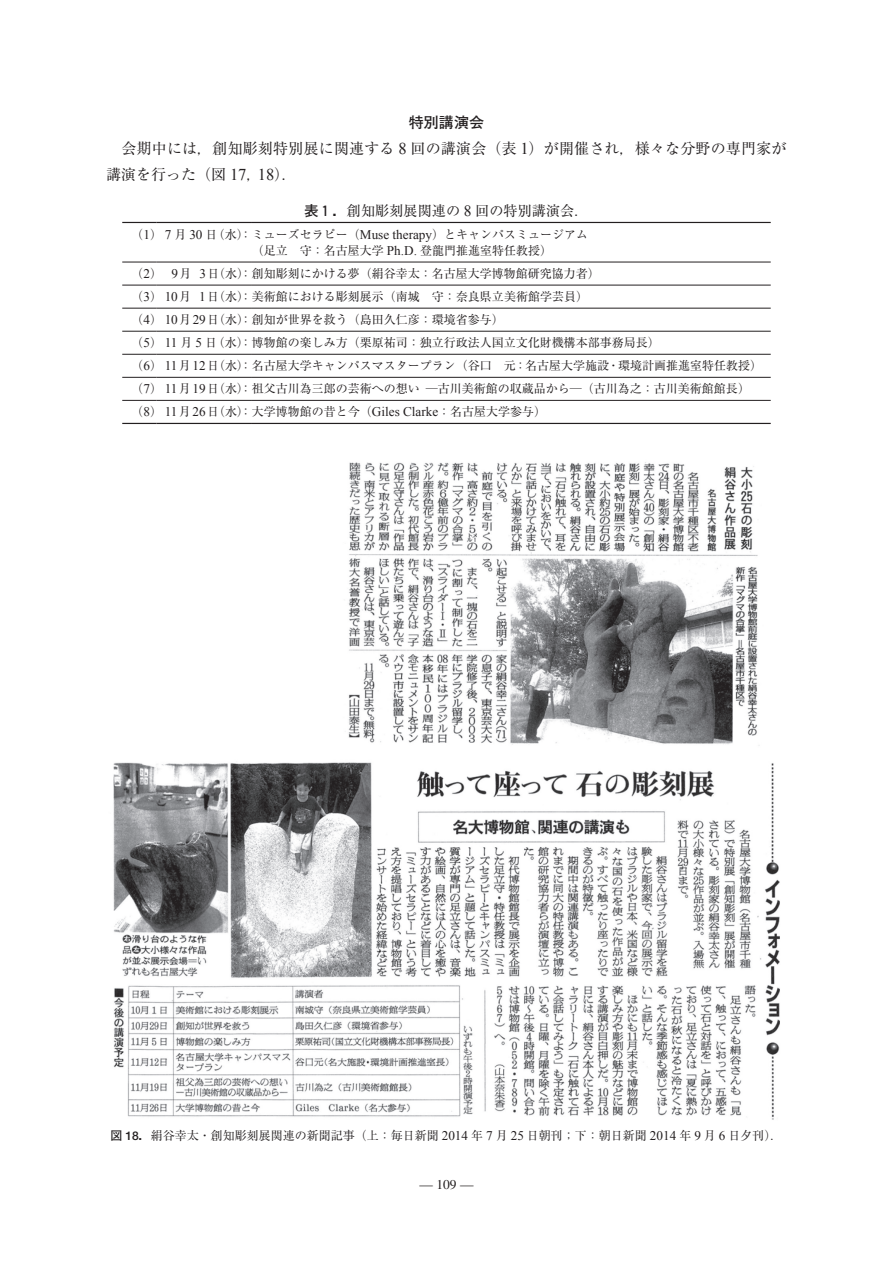
<style>
.page{position:relative;width:893px;height:1263px;background:#fff}
.page>*{position:absolute;margin:0;border:0;box-sizing:border-box;transform-origin:0 0}
.t1{font:15px/26px "Ryumin Pr 6";letter-spacing:.015em;color:#231f20}
.t2{font:700 15px "Futo Go B101 Pr 6";color:#231f20}
.t3{font:14.1px "Ryumin Pr 6";color:#231f20}
.t4{font:13.5px "Times";color:#231f20}
.t5{font:12px/23.1px "Ryumin Pr 6";color:#231f20}
.s1{font-family:"Times New Roman";font-size:16.5px}
.s2{font-family:"Futo Go B101";font-weight:700}
.s3{font-family:"Times New Roman";font-size:15.6px}
.s4{font-family:"Times New Roman";font-size:13.2px}
.s5{font-family:"Gothic BBB";font-weight:500;color:#fff}
</style>
<div class="page">
<hr style="left:122px;top:262px;width:34px;height:1px;background:#231f20">
<hr style="left:156px;top:262px;width:96px;height:1px;background:#231f20">
<hr style="left:252px;top:262px;width:519px;height:1px;background:#231f20">
<hr style="left:122px;top:285px;width:34px;height:1px;background:#231f20">
<hr style="left:156px;top:285px;width:96px;height:1px;background:#231f20">
<hr style="left:252px;top:285px;width:519px;height:1px;background:#231f20">
<hr style="left:122px;top:308px;width:34px;height:1px;background:#231f20">
<hr style="left:156px;top:308px;width:96px;height:1px;background:#231f20">
<hr style="left:252px;top:308px;width:519px;height:1px;background:#231f20">
<hr style="left:122px;top:331px;width:34px;height:1px;background:#231f20">
<hr style="left:156px;top:331px;width:96px;height:1px;background:#231f20">
<hr style="left:252px;top:331px;width:519px;height:1px;background:#231f20">
<hr style="left:122px;top:354px;width:34px;height:1px;background:#231f20">
<hr style="left:156px;top:354px;width:96px;height:1px;background:#231f20">
<hr style="left:252px;top:354px;width:519px;height:1px;background:#231f20">
<hr style="left:122px;top:377px;width:34px;height:1px;background:#231f20">
<hr style="left:156px;top:377px;width:96px;height:1px;background:#231f20">
<hr style="left:252px;top:377px;width:519px;height:1px;background:#231f20">
<hr style="left:122px;top:400px;width:34px;height:1px;background:#231f20">
<hr style="left:156px;top:400px;width:96px;height:1px;background:#231f20">
<hr style="left:252px;top:400px;width:519px;height:1px;background:#231f20">
<hr style="left:122px;top:222px;width:34px;height:1px;background:#231f20">
<hr style="left:156px;top:222px;width:96px;height:1px;background:#231f20">
<hr style="left:252px;top:222px;width:519px;height:1px;background:#231f20">
<hr style="left:122px;top:423px;width:34px;height:1px;background:#231f20">
<hr style="left:156px;top:423px;width:96px;height:1px;background:#231f20">
<hr style="left:252px;top:423px;width:519px;height:1px;background:#231f20">
<img style="left:113px;top:462px;width:667px;height:658px">
<p class="t2" style="left:409px;top:110px;width:76px">特別講演会</p>
<p class="t1" style="left:106px;top:135px;width:682px">　会期中には，創知彫刻特別展に関連する <span class="s1">8</span> 回の講演会（表 <span class="s1">1</span>）が開催され，様々な分野の専門家が講演を行った（図 <span class="s1">17</span>，<span class="s1">18</span>）．</p>
<p class="t3" style="left:304px;top:200px;width:286px"><span class="s2">表１．</span>創知彫刻展関連の <span class="s3">8</span> 回の特別講演会．</p>
<p class="t5" style="left:252px;top:225px;width:338px;line-height:16.5px;text-indent:-121px">（<span class="s4">1</span>） <span class="s4">7</span> 月 <span class="s4">30</span> 日（水）：ミューズセラピー（<span class="s4">Muse therapy</span>）とキャンパスミュージアム（足立　守：名古屋大学 <span class="s4">Ph.D.</span> 登龍門推進室特任教授）</p>
<p class="t5" style="left:131px;top:261px;width:633px">（<span class="s4">2</span>） <span class="s5">0</span><span class="s4">9</span>月<span class="s5">0</span><span class="s4">3</span>日（水）：創知彫刻にかける夢（絹谷幸太：名古屋大学博物館研究協力者）<br>（<span class="s4">3</span>） <span class="s4">10</span>月<span class="s5">0</span><span class="s4">1</span>日（水）：美術館における彫刻展示（南城　守：奈良県立美術館学芸員）<br>（<span class="s4">4</span>） <span class="s4">10</span>月<span class="s4">29</span>日（水）：創知が世界を救う（島田久仁彦：環境省参与）<br>（<span class="s4">5</span>） <span class="s4">11</span> 月 <span class="s4">5</span> 日（水）：博物館の楽しみ方（栗原祐司：独立行政法人国立文化財機構本部事務局長）<br>（<span class="s4">6</span>） <span class="s4">11</span>月<span class="s4">12</span>日（水）：名古屋大学キャンパスマスタープラン（谷口　元：名古屋大学施設・環境計画推進室特任教授）（<span class="s4">7</span>） <span class="s4">11</span>月<span class="s4">19</span>日（水）：祖父古川為三郎の芸術への想い ─古川美術館の収蔵品から─（古川為之：古川美術館館長）（<span class="s4">8</span>） <span class="s4">11</span>月<span class="s4">26</span>日（水）：大学博物館の昔と今（<span class="s4">Giles Clarke</span>：名古屋大学参与）</p>
<p class="t5" style="left:110px;top:1123px;width:674px"><span class="s2">図 18．</span>絹谷幸太・創知彫刻展関連の新聞記事（上：毎日新聞 <span class="s4">2014</span> 年 <span class="s4">7</span> 月 <span class="s4">25</span> 日朝刊；下：朝日新聞 <span class="s4">2014</span> 年 <span class="s4">9</span> 月 <span class="s4">6</span> 日夕刊）．</p>
<p class="t4" style="left:419px;top:1177px;width:55px">— 109 —</p>
</div>
